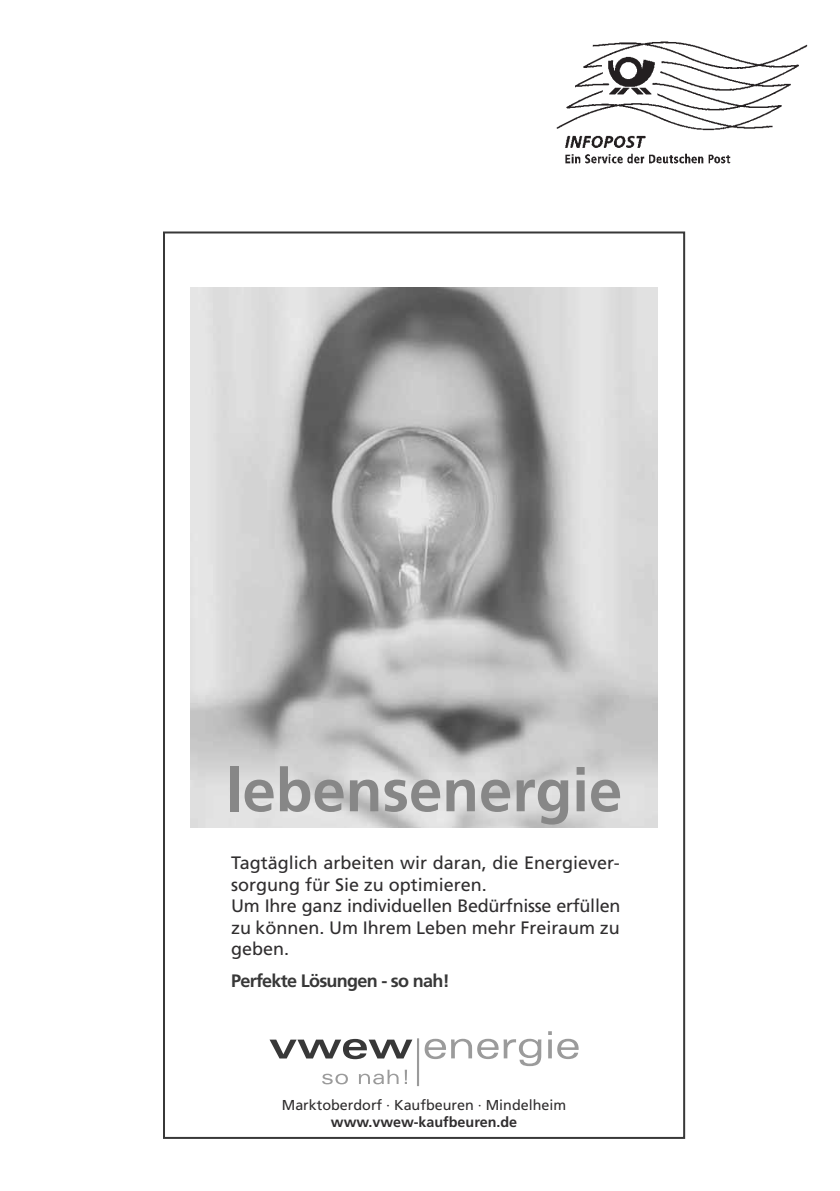
<style>
.page{position:relative;width:840px;height:1191px;background:#fff}
.page>*{position:absolute;margin:0;border:0;box-sizing:border-box;transform-origin:0 0}
.t1{font:700 60px "Frutiger";color:#878787}
.t2{font:18px/21.6px "Frutiger";color:#302e2f}
.t3{font:700 18px "Frutiger";letter-spacing:-.04em;color:#383838}
.t4{font:14.4px "Frutiger";color:#302e2f}
.t5{font:700 14.4px "Frutiger";color:#302e2f}
</style>
<div class="page">
<img style="left:556px;top:41px;width:252px;height:123px">
<svg style="left:163px;top:231px;width:523px;height:908px"></svg>
<h1 class="t1" style="left:226px;top:755px;width:398px">lebensenergie</h1>
<p class="t2" style="left:231px;top:852px;width:390px">Tagtäglich arbeiten wir daran, die Energiever&shy;sorgung für Sie zu optimieren.<br>Um Ihre ganz individuellen Bedürfnisse erfüllen zu können. Um Ihrem Leben mehr Freiraum zu geben.</p>
<p class="t3" style="left:231px;top:970px;width:220px">Perfekte Lösungen - so nah!</p>
<p class="t4" style="left:281px;top:1096px;width:286px">Marktoberdorf · Kaufbeuren · Mindelheim</p>
<p class="t5" style="left:331px;top:1113px;width:188px">www.vwew-kaufbeuren.de</p>
</div>
